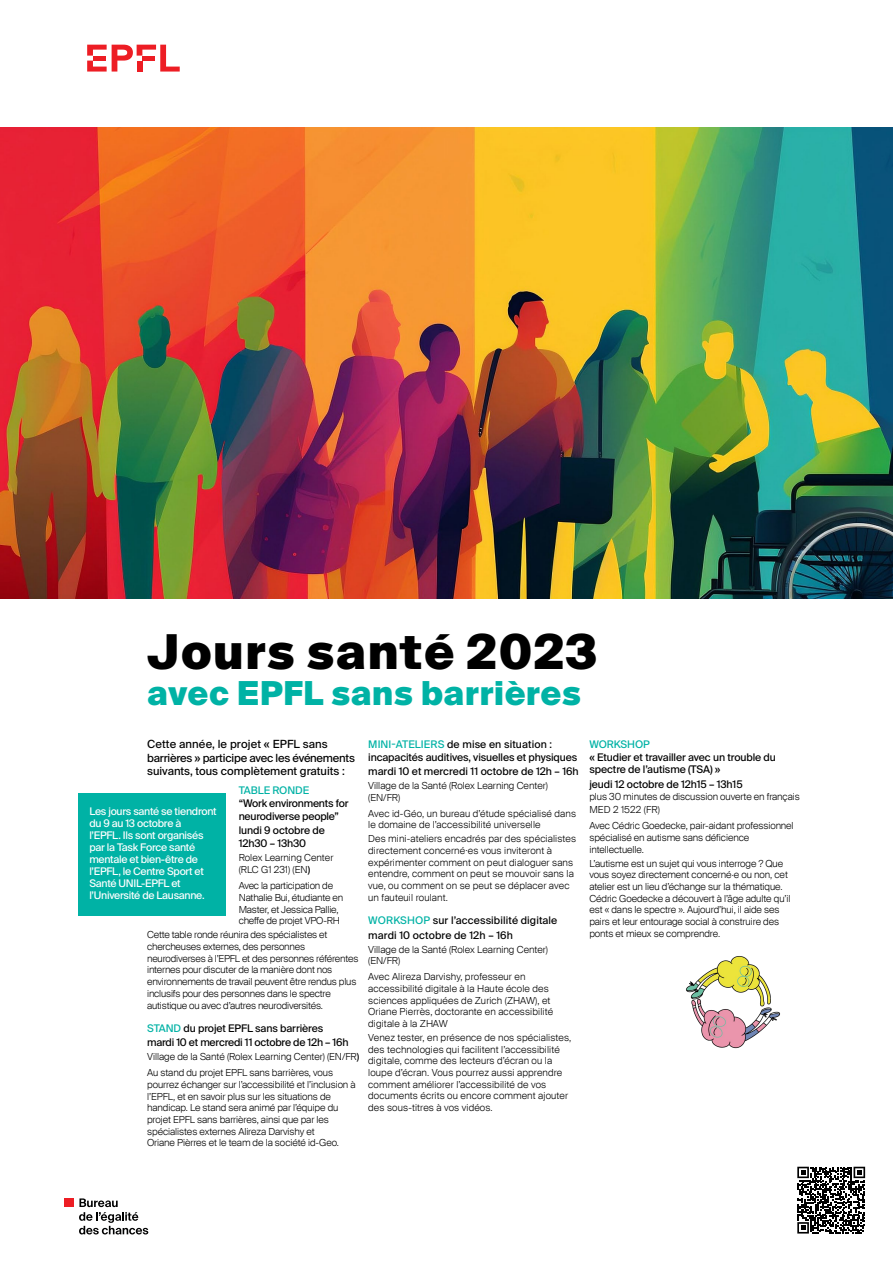
<style>
.page{position:relative;width:893px;height:1263px;background:#fff}
.page>*{position:absolute;margin:0;border:0;box-sizing:border-box;transform-origin:0 0}
.t1{font:900 48px "Suisse Intl";letter-spacing:.025em;color:#000}
.t2{font:900 33px "Suisse Intl";letter-spacing:.01em;color:#00b2a5}
.t3{font:11.25px/13.5px "Suisse Intl";color:#000}
.t4{font:10.5px/12.6px "Suisse Intl";letter-spacing:-.01em;color:#000}
.t5{font:10.5px/12px "Suisse Intl";letter-spacing:-.025em;color:#fff}
.t6{font:10.5px/14.7px "Suisse Intl";letter-spacing:.01em;color:#000}
.t7{font:10.5px "Suisse Intl";letter-spacing:-.01em;color:#00b2a5}
.t8{font:300 9.75px/11.7px "Suisse Intl";letter-spacing:-.01em;color:#000}
.t9{font:300 9.75px/11.7px "Suisse Intl";letter-spacing:.01em;color:#000}
.s1{font-weight:400}
.s2{color:#00b2a5}
</style>
<div class="page">
<svg style="left:87px;top:45px;width:93px;height:27px"></svg>
<div style="left:137px;top:61px;width:5px;height:11px;background:#ed1d24"></div>
<div style="left:142px;top:56px;width:13px;height:5px;background:#ed1d24"></div>
<div style="left:64px;top:1198px;width:10px;height:9px;background:#ed1d24"></div>
<svg style="left:79px;top:1198px;width:69px;height:36px"></svg>
<img style="left:0;top:128px;width:893px;height:471px">
<img style="left:686px;top:956px;width:94px;height:93px">
<svg style="left:797px;top:1166px;width:69px;height:68px"></svg>
<svg style="left:797px;top:1167px;width:68px;height:66px"></svg>
<div style="left:79px;top:793px;width:147px;height:122px;background:#00b2a5"></div>
<h1 class="t1" style="left:147px;top:624px;width:452px">Jours santé 2023</h1>
<h2 class="t2" style="left:147px;top:674px;width:435px">avec EPFL sans barrières</h2>
<p class="t3" style="left:147px;top:738px;width:209px">Cette année, le projet « EPFL sans barrières » participe avec les événements suivants, tous complètement gratuits :</p>
<p class="t7" style="left:239px;top:785px;width:72px">TABLE RONDE</p>
<p class="t4" style="left:239px;top:797px;width:111px">“Work environments for neurodiverse people”</p>
<p class="t4" style="left:239px;top:824px;width:88px">lundi 9 octobre de<br>12h30 – 13h30</p>
<p class="t8" style="left:239px;top:851px;width:96px;line-height:12.6px">Rolex Learning Center (RLC G1 231) (EN<span class="s1">)</span></p>
<p class="t8" style="left:239px;top:880px;width:106px">Avec la participation de<br>Nathalie Bui, étudiante en<br>Master, et Jessica Pallie, cheffe de projet VPO-RH</p>
<p class="t8" style="left:147px;top:929px;width:213px">Cette table ronde réunira des spécialistes et chercheuses externes, des personnes neurodiverses à l’EPFL et des personnes référentes internes pour discuter de la manière dont nos environnements de travail peuvent être rendus plus inclusifs pour des personnes dans le spectre autistique ou avec d’autres neurodiversités.</p>
<p class="t4" style="left:147px;top:1021px;width:203px;line-height:14.7px"><span class="s2">STAND</span> du projet EPFL sans barrières mardi 10 et mercredi 11 octobre de 12h – 16h</p>
<p class="t8" style="left:147px;top:1049px;width:214px;line-height:16px">Village de la Santé (Rolex Learning Center) (EN/FR<span class="s1">)<br></span>Au stand du projet EPFL sans barrières, vous</p>
<p class="t8" style="left:147px;top:1079px;width:210px">pourrez échanger sur l’accessibilité et l’inclusion à l’EPFL, et en savoir plus sur les situations de handicap. Le stand sera animé par l’équipe du projet EPFL sans barrières, ainsi que par les spécialistes externes Alireza Darvishy et<br>Oriane Pièrres et le team de la société id-Geo.</p>
<p class="t4" style="left:368px;top:738px;width:211px"><span class="s2">MINI-ATELIERS</span> de mise en situation : incapacités auditives, visuelles et physiques</p>
<p class="t4" style="left:368px;top:765px;width:212px">mardi 10 et mercredi 11 octobre de 12h – 16h</p>
<p class="t8" style="left:368px;top:780px;width:181px">Village de la Santé (Rolex Learning Center) (EN/FR)</p>
<p class="t9" style="left:368px;top:807px;width:209px">Avec id-Géo, un bureau d’étude spécialisé dans le domaine de l’accessibilité universelle</p>
<p class="t9" style="left:368px;top:833px;width:209px">Des mini-ateliers encadrés par des spécialistes directement concerné·es vous inviteront à expérimenter comment on peut dialoguer sans entendre, comment on peut se mouvoir sans la vue, ou comment on se peut se déplacer avec un fauteuil roulant.</p>
<p class="t6" style="left:368px;top:913px;width:191px"><span class="s2">WORKSHOP</span> sur l’accessibilité digitale mardi 10 octobre de 12h – 16h</p>
<p class="t8" style="left:368px;top:943px;width:181px">Village de la Santé (Rolex Learning Center) (EN/FR)</p>
<p class="t9" style="left:368px;top:971px;width:186px">Avec Alireza Darvishy, professeur en accessibilité digitale à la Haute école des sciences appliquées de Zurich (ZHAW), et Oriane Pierrès, doctorante en accessibilité digitale à la ZHAW</p>
<p class="t9" style="left:368px;top:1031px;width:205px">Venez tester, en présence de nos spécialistes, des technologies qui facilitent l’accessibilité digitale, comme des lecteurs d’écran ou la loupe d’écran. Vous pourrez aussi apprendre comment améliorer l’accessibilité de vos documents écrits ou encore comment ajouter des sous-titres à vos vidéos.</p>
<p class="t7" style="left:589px;top:738px;width:62px">WORKSHOP</p>
<p class="t4" style="left:589px;top:750px;width:188px">« Etudier et travailler avec un trouble du spectre de l’autisme (TSA) »</p>
<p class="t4" style="left:589px;top:778px;width:155px">jeudi 12 octobre de 12h15 – 13h15</p>
<p class="t8" style="left:589px;top:789px;width:212px;line-height:13.8px">plus 30 minutes de discussion ouverte en français<br>MED 2 1522 (FR)</p>
<p class="t8" style="left:589px;top:820px;width:206px">Avec Cédric Goedecke, pair-aidant professionnel spécialisé en autisme sans déficience intellectuelle.</p>
<p class="t8" style="left:589px;top:857px;width:203px">L’autisme est un sujet qui vous interroge ? Que vous soyez directement concerné·e ou non, cet atelier est un lieu d’échange sur la thématique.<br>Cédric Goedecke a découvert à l’âge adulte qu’il est « dans le spectre ». Aujourd’hui, il aide ses pairs et leur entourage social à construire des ponts et mieux se comprendre.</p>
<p class="t5" style="left:89px;top:805px;width:129px">Les jours santé se tiendront du 9 au 13 octobre à<br>l’EPFL. Ils sont organisés par la Task Force santé mentale et bien-être de l’EPFL, le Centre Sport et<br>Santé UNIL-EPFL et l’Université de Lausanne.</p>
</div>
